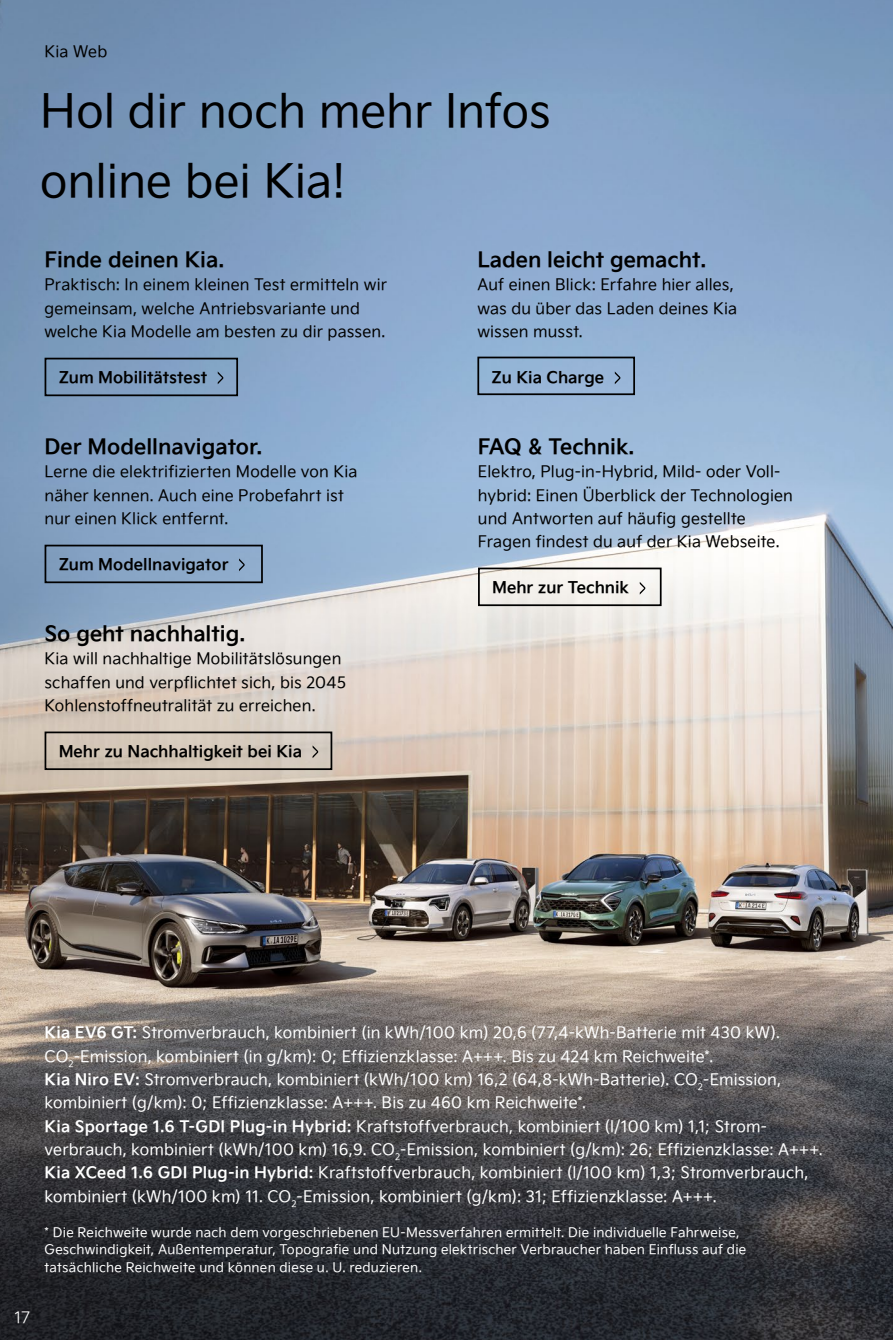
<style>
.page{position:relative;width:893px;height:1340px;background:#fff}
.page>*{position:absolute;margin:0;border:0;box-sizing:border-box;transform-origin:0 0}
.t1{font:45.5px/70px "Kia Signature OTF Regular";color:#000}
.t2{font:21px "Kia Signature OTF Bold";color:#000}
.t3{font:16.1px "Kia Signature OTF Bold";color:#000}
.t4{font:15.75px/23.3px "Kia Signature OTF Regular";letter-spacing:.01em;color:#fff}
.t5{font:15.75px/23.3px "Kia Signature OTF Regular";letter-spacing:.01em;color:#000}
.t6{font:15.75px "Kia Signature OTF Light";color:#fff}
.t7{font:13.12px/17.5px "Kia Signature OTF Regular";letter-spacing:.02em;color:#fff}
.s1{font-family:"Kia Signature OTF Bold"}
</style>
<div class="page">
<img style="left:0;top:0;width:893px;height:1339px">
<svg style="left:44px;top:357px;width:195px;height:40px;background:#738ead"></svg>
<svg style="left:477px;top:566px;width:185px;height:41px"></svg>
<svg style="left:477px;top:356px;width:159px;height:40px;background:#86a1bf"></svg>
<svg style="left:44px;top:544px;width:220px;height:40px;background:#7a94b2"></svg>
<svg style="left:44px;top:730px;width:289px;height:41px;background:#beb3a6"></svg>
<p class="t5" style="left:44px;top:38px;width:64px">Kia Web</p>
<h1 class="t1" style="left:40px;top:73px;width:512px">Hol dir noch mehr Infos online bei Kia!</h1>
<h2 class="t2" style="left:44px;top:243px;width:181px">Finde deinen Kia.</h2>
<p class="t5" style="left:44px;top:272px;width:344px">Praktisch: In einem kleinen Test ermitteln wir gemeinsam, welche Antriebsvariante und welche Kia Modelle am besten zu dir passen.</p>
<p class="t3" style="left:59px;top:365px;width:150px">Zum Mobilitätstest</p>
<h2 class="t2" style="left:44px;top:430px;width:219px">Der Modellnavigator.</h2>
<p class="t5" style="left:44px;top:459px;width:315px">Lerne die elektrifizierten Modelle von Kia näher kennen. Auch eine Probefahrt ist nur einen Klick entfernt.</p>
<p class="t3" style="left:59px;top:552px;width:171px">Zum Modellnavigator</p>
<h2 class="t2" style="left:44px;top:617px;width:202px">So geht nachhaltig.</h2>
<p class="t5" style="left:44px;top:646px;width:303px">Kia will nachhaltige Mobilitätslösungen schaffen und verpflichtet sich, bis 2045<br>Kohlenstoffneutralität zu erreichen.</p>
<p class="t3" style="left:59px;top:739px;width:245px">Mehr zu Nachhaltigkeit bei Kia</p>
<h2 class="t2" style="left:477px;top:243px;width:230px">Laden leicht gemacht.</h2>
<p class="t5" style="left:477px;top:272px;width:261px">Auf einen Blick: Erfahre hier alles, was du über das Laden deines Kia wissen musst.</p>
<p class="t3" style="left:492px;top:365px;width:114px">Zu Kia Charge</p>
<h2 class="t2" style="left:478px;top:430px;width:158px">FAQ &amp; Technik.</h2>
<p class="t5" style="left:478px;top:459px;width:316px">Elektro, Plug-in-Hybrid, Mild- oder Voll&shy;hybrid: Einen Überblick der Technologien und Antworten auf häufig gestellte Fragen findest du auf der Kia Webseite.</p>
<p class="t3" style="left:492px;top:575px;width:138px">Mehr zur Technik</p>
<p class="t4" style="left:45px;top:1020px;width:780px"><span class="s1">Kia EV6 GT:</span> Stromverbrauch, kombiniert (in kWh/100 km) 20,6 (77,4-kWh-Batterie mit 430 kW).<br>CO<sub>2</sub>-Emission, kombiniert (in g/km): 0; Effizienzklasse: A+++. Bis zu 424 km Reichweite*.<br><span class="s1">Kia Niro EV:</span> Stromverbrauch, kombiniert (kWh/100 km) 16,2 (64,8-kWh-Batterie). CO<sub>2</sub>-Emission, kombiniert (g/km): 0; Effizienzklasse: A+++. Bis zu 460 km Reichweite*.<br><span class="s1">Kia Sportage 1.6 T-GDI Plug-in Hybrid:</span> Kraftstoffverbrauch, kombiniert (l/100 km) 1,1; Strom&shy;verbrauch, kombiniert (kWh/100 km) 16,9. CO<sub>2</sub>-Emission, kombiniert (g/km): 26; Effizienzklasse: A+++.<br><span class="s1">Kia XCeed 1.6 GDI Plug-in Hybrid:</span> Kraftstoffverbrauch, kombiniert (l/100 km) 1,3; Stromverbrauch, kombiniert (kWh/100 km) 11. CO<sub>2</sub>-Emission, kombiniert (g/km): 31; Effizienzklasse: A+++.</p>
<p class="t7" style="left:45px;top:1222px;width:703px">* Die Reichweite wurde nach dem vorgeschriebenen EU-Messverfahren ermittelt. Die individuelle Fahrweise,<br>Geschwindigkeit, Außentemperatur, Topografie und Nutzung elektrischer Verbraucher haben Einfluss auf die tatsächliche Reichweite und können diese u. U. reduzieren.</p>
<p class="t6" style="left:14px;top:1305px;width:17px">17</p>
</div>
